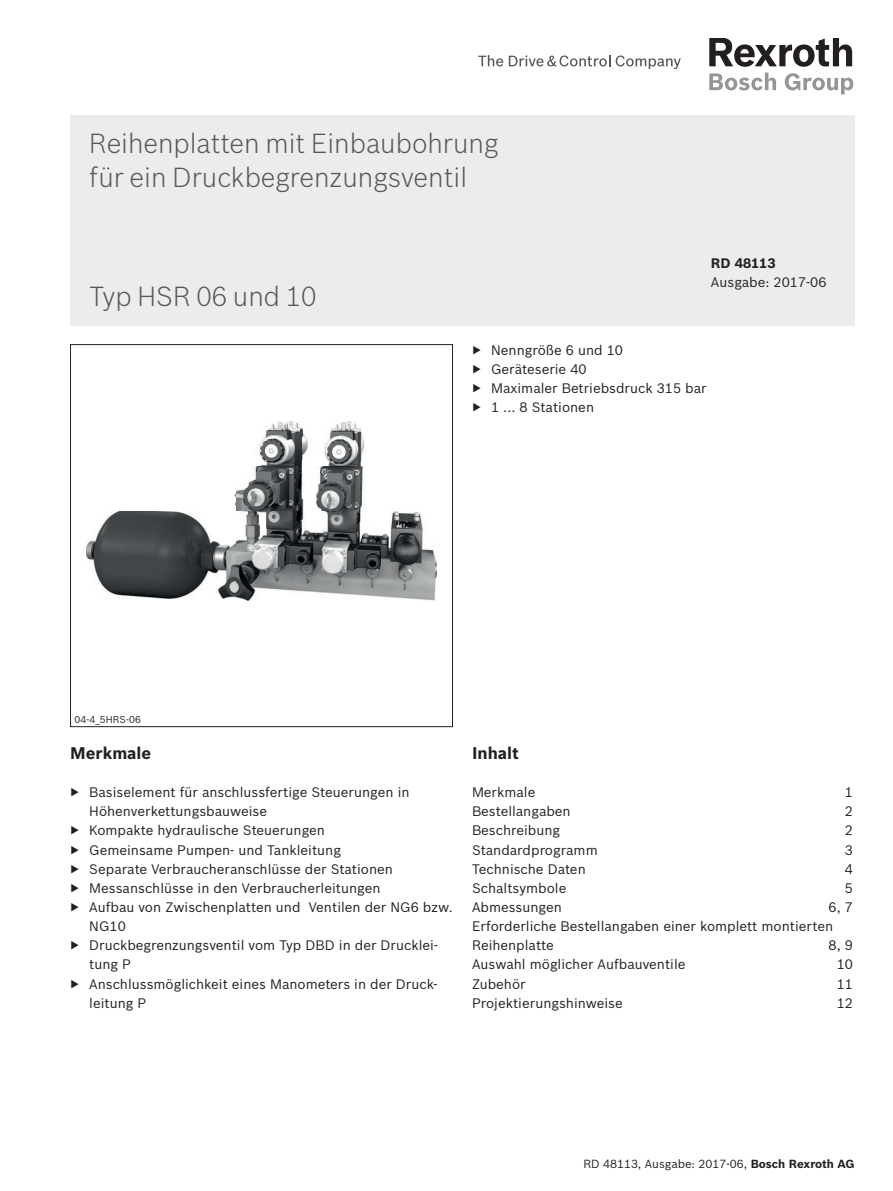
<style>
.page{position:relative;width:893px;height:1191px;background:#fff}
.page>*{position:absolute;margin:0;border:0;box-sizing:border-box;transform-origin:0 0}
.t1{font:300 27px/33.5px "Bosch Sans";color:#57585a}
.t2{font:700 16.5px "Bosch Sans";color:#231f20}
.t3{font:13.5px/19.2px "Bosch Sans";color:#231f20}
.t4{font:700 13.5px "Bosch Sans";color:#231f20}
.t5{font:11.55px "Bosch Sans";color:#231f20}
.t6{font:9.75px "Bosch Sans";letter-spacing:.01em;color:#231f20}
.s1{font-weight:700}
</style>
<div class="page">
<div style="left:70px;top:115px;width:785px;height:210px;background:#ececee"></div>
<svg style="left:616px;top:55px;width:65px;height:14px"></svg>
<svg style="left:509px;top:55px;width:101px;height:11px"></svg>
<svg style="left:479px;top:55px;width:24px;height:11px"></svg>
<svg style="left:709px;top:73px;width:67px;height:17px"></svg>
<svg style="left:785px;top:73px;width:68px;height:21px"></svg>
<svg style="left:709px;top:38px;width:143px;height:29px"></svg>
<div style="left:70px;top:344px;width:383px;height:383px;border:1px solid #231f20"></div>
<img style="left:86px;top:422px;width:350px;height:178px">
<h1 class="t1" style="left:89px;top:125px;width:411px">Reihenplatten mit Einbaubohrung für ein Druckbegrenzungsventil</h1>
<h1 class="t1" style="left:89px;top:278px;width:229px">Typ HSR 06 und 10</h1>
<p class="t4" style="left:711px;top:253px;width:66px">RD 48113</p>
<p class="t3" style="left:711px;top:272px;width:117px">Ausgabe: 2017-06</p>
<p class="t3" style="left:472px;top:339px;width:236px">▶ Nenngröße 6 und 10<br>▶ Geräteserie 40<br>▶ Maximaler Betriebsdruck 315 bar ▶ 1 ... 8 Stationen</p>
<p class="t6" style="left:74px;top:712px;width:68px">04-4_5HRS-06</p>
<p class="t2" style="left:70px;top:740px;width:83px">Merkmale</p>
<p class="t3" style="left:70px;top:782px;width:341px">▶ Basiselement für anschlussfertige Steuerungen in</p>
<p class="t3" style="left:89px;top:801px;width:179px">Höhenverkettungsbauweise</p>
<p class="t3" style="left:70px;top:820px;width:256px">▶ Kompakte hydraulische Steuerungen</p>
<p class="t3" style="left:70px;top:839px;width:272px">▶ Gemeinsame Pumpen- und Tankleitung</p>
<p class="t3" style="left:70px;top:858px;width:324px">▶ Separate Verbraucheranschlüsse der Stationen</p>
<p class="t3" style="left:70px;top:877px;width:312px">▶ Messanschlüsse in den Verbraucherleitungen</p>
<p class="t3" style="left:70px;top:896px;width:384px">▶ Aufbau von Zwischenplatten und Ventilen der NG6 bzw.</p>
<p class="t3" style="left:89px;top:915px;width:38px">NG10</p>
<p class="t3" style="left:70px;top:935px;width:369px">▶ Druckbegrenzungsventil vom Typ DBD in der Drucklei-</p>
<p class="t3" style="left:89px;top:954px;width:43px">tung P</p>
<p class="t3" style="left:70px;top:973px;width:369px">▶ Anschlussmöglichkeit eines Manometers in der Druck-</p>
<p class="t3" style="left:89px;top:992px;width:59px">leitung P</p>
<p class="t2" style="left:472px;top:740px;width:48px">Inhalt</p>
<p class="t3" style="left:472px;top:782px;width:65px">Merkmale</p>
<p class="t3" style="left:845px;top:782px;width:10px">1</p>
<p class="t3" style="left:472px;top:801px;width:100px">Bestellangaben</p>
<p class="t3" style="left:845px;top:801px;width:10px">2</p>
<p class="t3" style="left:472px;top:820px;width:90px">Beschreibung</p>
<p class="t3" style="left:845px;top:820px;width:10px">2</p>
<p class="t3" style="left:472px;top:839px;width:127px">Standardprogramm</p>
<p class="t3" style="left:845px;top:839px;width:10px">3</p>
<p class="t3" style="left:472px;top:858px;width:115px">Technische Daten</p>
<p class="t3" style="left:845px;top:858px;width:10px">4</p>
<p class="t3" style="left:472px;top:877px;width:96px">Schaltsymbole</p>
<p class="t3" style="left:845px;top:877px;width:10px">5</p>
<p class="t3" style="left:472px;top:896px;width:91px">Abmessungen</p>
<p class="t3" style="left:472px;top:896px;width:382px;text-indent:357px">6, 7<br>Erforderliche Bestellangaben einer komplett montierten<br>Reihenplatte</p>
<p class="t3" style="left:829px;top:935px;width:26px">8, 9</p>
<p class="t3" style="left:472px;top:954px;width:215px">Auswahl möglicher Aufbauventile</p>
<p class="t3" style="left:837px;top:954px;width:18px">10</p>
<p class="t3" style="left:472px;top:973px;width:55px">Zubehör</p>
<p class="t3" style="left:837px;top:973px;width:18px">11</p>
<p class="t3" style="left:472px;top:992px;width:152px">Projektierungshinweise</p>
<p class="t3" style="left:837px;top:992px;width:18px">12</p>
<p class="t5" style="left:583px;top:1154px;width:273px">RD 48113, Ausgabe: 2017-06, <span class="s1">Bosch Rexroth AG</span></p>
</div>
